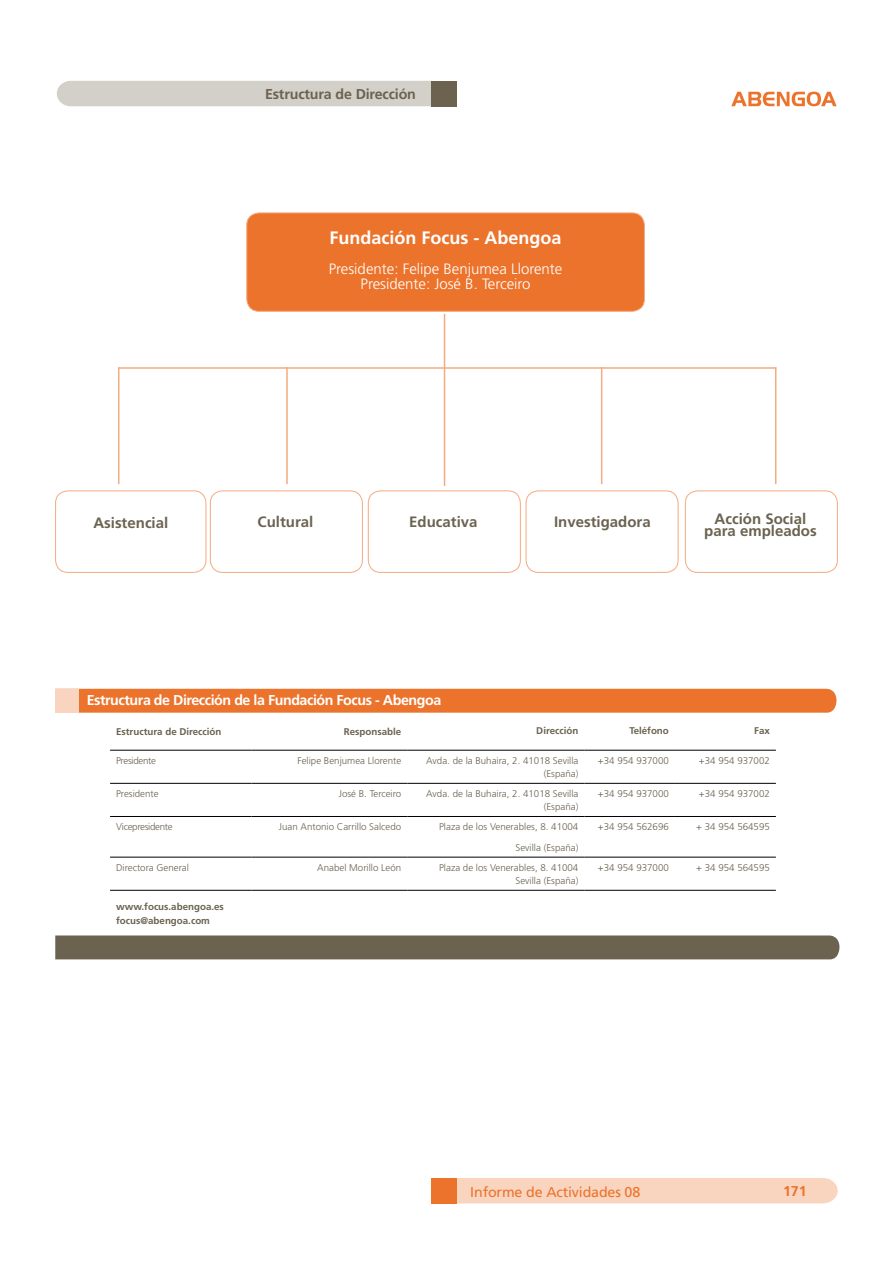
<style>
.page{position:relative;width:893px;height:1263px;background:#fff}
.page>*{position:absolute;margin:0;border:0;box-sizing:border-box;transform-origin:0 0}
.t1{font:700 18px "Frutiger";color:#fff}
.t2{font:700 15px/12px "Frutiger";color:#6b6250;text-align:center}
.t3{font:300 15px/15px "Frutiger";color:#fff;text-align:center}
.t4{font:700 14.25px "Frutiger";letter-spacing:-.03em;color:#fff}
.t5{font:14.25px "Frutiger";letter-spacing:-.01em;color:#ec732c}
.t6{font:700 14.25px "Frutiger";letter-spacing:-.01em;color:#6b6250}
.t7{font:700 14.25px "Frutiger";color:#ec732c}
.t8{font:300 9.75px/13.5px "Frutiger";color:#6b6250;text-align:right}
.t9{font:700 9.75px/13.5px "Frutiger";color:#6b6250}
.t10{font:300 9.75px "Frutiger";letter-spacing:-.03em;color:#6b6250}
</style>
<div class="page">
<svg style="left:731px;top:92px;width:106px;height:14px"></svg>
<div style="left:57px;top:81px;width:374px;height:25px;background:#d3d0ca"></div>
<div style="left:431px;top:81px;width:26px;height:25px;background:#6b6250"></div>
<div style="left:456px;top:1178px;width:382px;height:25px;background:#f9d5c0"></div>
<div style="left:431px;top:1178px;width:25px;height:25px;background:#ec732c"></div>
<div style="left:247px;top:213px;width:397px;height:98px;background:#ec732c;border-radius:12px"></div>
<div style="left:246px;top:213px;width:399px;height:99px;border:1px solid #f4ab80;border-radius:12px"></div>
<hr style="left:110px;top:750px;width:141px;height:1px;background:#000">
<hr style="left:251px;top:750px;width:156px;height:1px;background:#000">
<hr style="left:407px;top:750px;width:177px;height:1px;background:#000">
<hr style="left:584px;top:750px;width:91px;height:1px;background:#000">
<hr style="left:675px;top:750px;width:101px;height:1px;background:#000">
<hr style="left:110px;top:783px;width:141px;height:1px;background:#000">
<hr style="left:251px;top:783px;width:156px;height:1px;background:#000">
<hr style="left:407px;top:783px;width:177px;height:1px;background:#000">
<hr style="left:584px;top:783px;width:91px;height:1px;background:#000">
<hr style="left:675px;top:783px;width:101px;height:1px;background:#000">
<hr style="left:110px;top:816px;width:141px;height:1px;background:#000">
<hr style="left:251px;top:816px;width:156px;height:1px;background:#000">
<hr style="left:407px;top:816px;width:177px;height:1px;background:#000">
<hr style="left:584px;top:816px;width:91px;height:1px;background:#000">
<hr style="left:675px;top:816px;width:101px;height:1px;background:#000">
<hr style="left:110px;top:857px;width:141px;height:1px;background:#000">
<hr style="left:251px;top:857px;width:156px;height:1px;background:#000">
<hr style="left:407px;top:857px;width:177px;height:1px;background:#000">
<hr style="left:584px;top:857px;width:91px;height:1px;background:#000">
<hr style="left:675px;top:857px;width:101px;height:1px;background:#000">
<hr style="left:110px;top:890px;width:141px;height:1px;background:#000">
<hr style="left:251px;top:890px;width:156px;height:1px;background:#000">
<hr style="left:407px;top:890px;width:177px;height:1px;background:#000">
<hr style="left:584px;top:890px;width:91px;height:1px;background:#000">
<hr style="left:675px;top:890px;width:101px;height:1px;background:#000">
<div style="left:79px;top:689px;width:757px;height:24px;background:#ec732c"></div>
<div style="left:55px;top:935px;width:784px;height:24px;background:#6b6250"></div>
<div style="left:55px;top:689px;width:24px;height:24px;background:#f9d5c0"></div>
<hr style="left:118px;top:367px;width:658px;height:2px;background:#f4ab80">
<hr style="left:444px;top:314px;width:1px;height:172px;background:#f4ab80">
<hr style="left:775px;top:367px;width:1px;height:117px;background:#f4ab80">
<hr style="left:601px;top:367px;width:1px;height:117px;background:#f4ab80">
<hr style="left:286px;top:367px;width:2px;height:117px;background:#f4ab80">
<hr style="left:118px;top:367px;width:1px;height:117px;background:#f4ab80">
<div style="left:210px;top:491px;width:153px;height:82px;border:1px solid #f4ab80;border-radius:12px"></div>
<div style="left:55px;top:491px;width:151px;height:82px;border:1px solid #f4ab80;border-radius:12px"></div>
<div style="left:368px;top:491px;width:153px;height:82px;border:1px solid #f4ab80;border-radius:12px"></div>
<div style="left:526px;top:491px;width:152px;height:82px;border:1px solid #f4ab80;border-radius:12px"></div>
<div style="left:685px;top:491px;width:153px;height:82px;border:1px solid #f4ab80;border-radius:12px"></div>
<h3 class="t6" style="left:265px;top:86px;width:152px">Estructura de Dirección</h3>
<h1 class="t1" style="left:330px;top:227px;width:233px">Fundación Focus - Abengoa</h1>
<h2 class="t3" style="left:329px;top:261px;width:235px">Presidente: Felipe Benjumea Llorente<br>Presidente: José B. Terceiro</h2>
<h2 class="t2" style="left:93px;top:516px;width:76px">Asistencial</h2>
<h2 class="t2" style="left:258px;top:516px;width:57px">Cultural</h2>
<h2 class="t2" style="left:409px;top:516px;width:70px">Educativa</h2>
<h2 class="t2" style="left:554px;top:516px;width:98px">Investigadora</h2>
<h2 class="t2" style="left:704px;top:513px;width:114px">Acción Social para empleados</h2>
<h3 class="t4" style="left:87px;top:692px;width:356px">Estructura de Dirección de la Fundación Focus - Abengoa</h3>
<p class="t9" style="left:116px;top:725px;width:107px">Estructura de Dirección</p>
<p class="t9" style="left:344px;top:725px;width:59px">Responsable</p>
<p class="t9" style="left:536px;top:723px;width:44px">Dirección</p>
<p class="t9" style="left:629px;top:723px;width:41px">Teléfono</p>
<p class="t9" style="left:754px;top:723px;width:17px">Fax</p>
<p class="t10" style="left:116px;top:755px;width:41px">Presidente</p>
<p class="t8" style="left:297px;top:754px;width:105px">Felipe Benjumea Llorente</p>
<p class="t8" style="left:426px;top:754px;width:154px">Avda. de la Buhaira, 2. 41018 Sevilla (España)</p>
<p class="t8" style="left:598px;top:754px;width:72px">+34 954 937000</p>
<p class="t8" style="left:699px;top:754px;width:72px">+34 954 937002</p>
<p class="t8" style="left:116px;top:787px;width:44px">Presidente</p>
<p class="t8" style="left:339px;top:787px;width:64px">José B. Terceiro</p>
<p class="t8" style="left:426px;top:787px;width:154px">Avda. de la Buhaira, 2. 41018 Sevilla (España)</p>
<p class="t8" style="left:598px;top:787px;width:72px">+34 954 937000</p>
<p class="t8" style="left:699px;top:787px;width:72px">+34 954 937002</p>
<p class="t10" style="left:116px;top:821px;width:58px">Vicepresidente</p>
<p class="t8" style="left:279px;top:820px;width:124px">Juan Antonio Carrillo Salcedo</p>
<p class="t8" style="left:439px;top:816px;width:141px;line-height:21px">Plaza de los Venerables, 8. 41004<br>Sevilla (España)</p>
<p class="t8" style="left:598px;top:820px;width:72px">+34 954 562696</p>
<p class="t8" style="left:696px;top:820px;width:75px">+ 34 954 564595</p>
<p class="t8" style="left:116px;top:861px;width:74px">Directora General</p>
<p class="t8" style="left:317px;top:861px;width:85px">Anabel Morillo León</p>
<p class="t8" style="left:439px;top:861px;width:141px">Plaza de los Venerables, 8. 41004<br>Sevilla (España)</p>
<p class="t8" style="left:598px;top:861px;width:72px">+34 954 937000</p>
<p class="t8" style="left:696px;top:861px;width:75px">+ 34 954 564595</p>
<p class="t9" style="left:116px;top:900px;width:109px">www.focus.abengoa.es focus@abengoa.com</p>
<h3 class="t5" style="left:470px;top:1183px;width:172px">Informe de Actividades 08</h3>
<h3 class="t7" style="left:783px;top:1183px;width:25px">171</h3>
</div>
